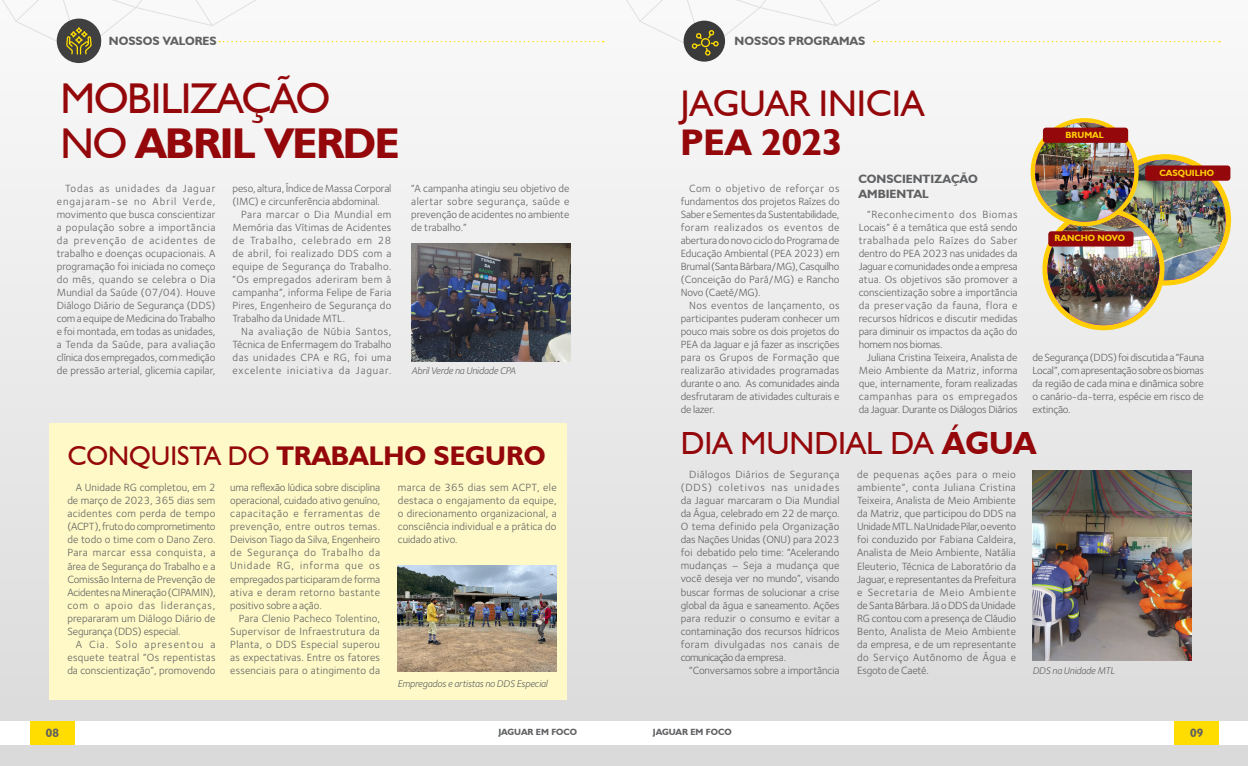
<style>
.page{position:relative;width:1248px;height:766px;background:#fff}
.page>*{position:absolute;margin:0;border:0;box-sizing:border-box;transform-origin:0 0}
.t1{font:43px/45px "Humanist 521 BT";letter-spacing:-.03em;color:#94070a}
.t2{font:37px "Humanist 521 BT";color:#94070a}
.t3{font:700 37px "Humanist 521 BT";color:#94070a}
.t4{font:32px "Humanist 521 BT";color:#94070a}
.t5{font:700 27px "Humanist 521 BT";color:#94070a}
.t6{font:700 12px/14.4px "Humanist 521 BT";color:#5f6062}
.t7{font:10.8px/13px "Foundry Sterling";color:#5f6062;text-align:justify}
.t8{font:italic 10px "Foundry Sterling";letter-spacing:-.02em;color:#5f6062}
.t9{font:700 9px "Humanist 521 BT";color:#ffce07}
.t10{font:700 9px "Humanist 521 BT";color:#5f6062}
.s1{font-weight:700}
.s2{font-weight:400}
</style>
<div class="page">
<div style="left:0;top:0;width:624px;height:765px;background:linear-gradient(to bottom,#f9f9f9,#dadada)"></div>
<div style="left:0;top:721px;width:639px;height:23px;background:#fff"></div>
<div style="left:624px;top:0;width:623px;height:765px;background:linear-gradient(to bottom,#f9f9f9,#dadada)"></div>
<svg style="left:683px;top:21px;width:42px;height:41px"></svg>
<div style="left:624px;top:721px;width:623px;height:23px;background:#fff"></div>
<div style="left:1174px;top:721px;width:44px;height:23px;background:#fd0"></div>
<svg style="left:624px;top:0;width:595px;height:56px"></svg>
<div style="left:30px;top:720px;width:45px;height:24px;background:#fd0"></div>
<div style="left:50px;top:423px;width:517px;height:276px;background:#fef9c6"></div>
<img style="left:1032px;top:470px;width:159px;height:190px">
<div style="left:57px;top:19px;width:44px;height:44px;background:#404040;border-radius:50%"></div>
<svg style="left:0;top:0;width:603px;height:55px"></svg>
<img style="left:411px;top:243px;width:159px;height:118px">
<img style="left:398px;top:565px;width:158px;height:106px">
<svg style="left:1099px;top:154px;width:131px;height:131px"></svg>
<img style="left:1104px;top:160px;width:121px;height:120px;border-radius:60px">
<svg style="left:1042px;top:208px;width:122px;height:122px"></svg>
<img style="left:1047px;top:213px;width:112px;height:112px;border-radius:56px">
<svg style="left:1030px;top:118px;width:108px;height:108px"></svg>
<img style="left:1034px;top:122px;width:100px;height:100px;border-radius:50px">
<div style="left:1042px;top:127px;width:85px;height:16px;background:#94070a;border-radius:3px"></div>
<div style="left:1145px;top:165px;width:85px;height:16px;background:#94070a;border-radius:3px"></div>
<div style="left:1048px;top:231px;width:85px;height:15px;background:#94070a;border-radius:3px"></div>
<p class="t6" style="left:109px;top:33px;width:109px">NOSSOS VALORES</p>
<p class="t6" style="left:734px;top:34px;width:132px">NOSSOS PROGRAMAS</p>
<h1 class="t1" style="left:61px;top:75px;width:340px">MOBILIZAÇÃO<br>NO <span class="s1">ABRIL VERDE</span></h1>
<p class="t7" style="left:57px;top:182px;width:160px;text-indent:8px">Todas as unidades da Jaguar engajaram-se no Abril Verde, movimento que busca conscientizar a população sobre a importância da prevenção de acidentes de trabalho e doenças ocupacionais. A programação foi iniciada no começo do mês, quando se celebra o Dia Mundial da Saúde (07/04). Houve Diálogo Diário de Segurança (DDS) com a equipe de Medicina do Trabalho e foi montada, em todas as unidades, a Tenda da Saúde, para avaliação clínica dos empregados, com medição de pressão arterial, glicemia capilar,</p>
<p class="t7" style="left:232px;top:182px;width:160px">peso, altura, Índice de Massa Corporal (IMC) e circunferência abdominal.</p>
<p class="t7" style="left:232px;top:208px;width:160px;text-indent:8px">Para marcar o Dia Mundial em Memória das Vítimas de Acidentes de Trabalho, celebrado em 28 de abril, foi realizado DDS com a equipe de Segurança do Trabalho. “Os empregados aderiram bem à campanha”, informa Felipe de Faria Pires, Engenheiro de Segurança do Trabalho da Unidade MTL.</p>
<p class="t7" style="left:232px;top:325px;width:160px;text-indent:8px">Na avaliação de Núbia Santos, Técnica de Enfermagem do Trabalho das unidades CPA e RG, foi uma excelente iniciativa da Jaguar.</p>
<p class="t7" style="left:411px;top:182px;width:160px">“A campanha atingiu seu objetivo de alertar sobre segurança, saúde e prevenção de acidentes no ambiente de trabalho.”</p>
<p class="t8" style="left:411px;top:365px;width:106px">Abril Verde na Unidade CPA</p>
<h2 class="t2" style="left:680px;top:81px;width:245px">JAGUAR INICIA</h2>
<h2 class="t3" style="left:680px;top:119px;width:163px">PEA 2023</h2>
<p class="t7" style="left:680px;top:182px;width:160px;text-indent:8px">Com o objetivo de reforçar os fundamentos dos projetos Raízes do Saber e Sementes da Sustentabilidade, foram realizados os eventos de abertura do novo ciclo do Programa de Educação Ambiental (PEA 2023) em Brumal (Santa Bárbara/MG), Casquilho (Conceição do Pará/MG) e Rancho Novo (Caeté/MG).</p>
<p class="t7" style="left:680px;top:299px;width:160px;text-indent:8px">Nos eventos de lançamento, os participantes puderam conhecer um pouco mais sobre os dois projetos do PEA da Jaguar e já fazer as inscrições para os Grupos de Formação que realizarão atividades programadas durante o ano. As comunidades ainda desfrutaram de atividades culturais e de lazer.</p>
<p class="t6" style="left:858px;top:172px;width:121px">CONSCIENTIZAÇÃO<br>AMBIENTAL</p>
<p class="t7" style="left:858px;top:208px;width:160px;text-indent:8px">“Reconhecimento dos Biomas Locais” é a temática que está sendo trabalhada pelo Raízes do Saber dentro do PEA 2023 nas unidades da Jaguar e comunidades onde a empresa atua. Os objetivos são promover a conscientização sobre a importância da preservação da fauna, flora e recursos hídricos e discutir medidas para diminuir os impactos da ação do homem nos biomas.</p>
<p class="t7" style="left:858px;top:351px;width:160px;text-indent:9px">Juliana Cristina Teixeira, Analista de Meio Ambiente da Matriz, informa que, internamente, foram realizadas campanhas para os empregados da Jaguar. Durante os Diálogos Diários</p>
<p class="t9" style="left:1065px;top:129px;width:40px">BRUMAL</p>
<p class="t9" style="left:1054px;top:233px;width:72px">RANCHO NOVO</p>
<p class="t9" style="left:1159px;top:167px;width:56px">CASQUILHO</p>
<p class="t7" style="left:1032px;top:351px;width:173px">de Segurança (DDS) foi discutida a “Fauna Local”, com apresentação sobre os biomas da região de cada mina e dinâmica sobre o canário-da-terra, espécie em risco de extinção.</p>
<h3 class="t5" style="left:68px;top:439px;width:479px"><span class="s2">CONQUISTA DO</span> TRABALHO SEGURO</h3>
<p class="t7" style="left:67px;top:481px;width:150px;text-indent:8px">A Unidade RG completou, em 2 de março de 2023, 365 dias sem acidentes com perda de tempo (ACPT), fruto do comprometimento de todo o time com o Dano Zero.<br>Para marcar essa conquista, a área de Segurança do Trabalho e a Comissão Interna de Prevenção de Acidentes na Mineração (CIPAMIN), com o apoio das lideranças, prepararam um Diálogo Diário de Segurança (DDS) especial.</p>
<p class="t7" style="left:67px;top:637px;width:150px;text-indent:8px">A Cia. Solo apresentou a esquete teatral “Os repentistas da conscientização”, promovendo</p>
<p class="t7" style="left:230px;top:481px;width:151px">uma reflexão lúdica sobre disciplina operacional, cuidado ativo genuíno, capacitação e ferramentas de prevenção, entre outros temas.<br>Deivison Tiago da Silva, Engenheiro de Segurança do Trabalho da Unidade RG, informa que os empregados participaram de forma ativa e deram retorno bastante positivo sobre a ação.</p>
<p class="t7" style="left:230px;top:611px;width:151px;text-indent:8px">Para Clenio Pacheco Tolentino, Supervisor de Infraestrutura da Planta, o DDS Especial superou as expectativas. Entre os fatores essenciais para o atingimento da</p>
<p class="t7" style="left:398px;top:481px;width:160px">marca de 365 dias sem ACPT, ele destaca o engajamento da equipe, o direcionamento organizacional, a consciência individual e a prática do cuidado ativo.</p>
<p class="t8" style="left:397px;top:677px;width:152px">Empregados e artistas no DDS Especial</p>
<h3 class="t4" style="left:680px;top:423px;width:357px">DIA MUNDIAL DA <span class="s1">ÁGUA</span></h3>
<p class="t7" style="left:680px;top:468px;width:160px;text-indent:9px">Diálogos Diários de Segurança (DDS) coletivos nas unidades da Jaguar marcaram o Dia Mundial da Água, celebrado em 22 de março.<br>O tema definido pela Organização das Nações Unidas (ONU) para 2023 foi debatido pelo time: “Acelerando mudanças – Seja a mudança que você deseja ver no mundo”, visando buscar formas de solucionar a crise global da água e saneamento. Ações para reduzir o consumo e evitar a contaminação dos recursos hídricos foram divulgadas nos canais de comunicação da empresa.</p>
<p class="t7" style="left:689px;top:663px;width:152px">“Conversamos sobre a importância</p>
<p class="t7" style="left:857px;top:468px;width:160px">de pequenas ações para o meio ambiente”, conta Juliana Cristina Teixeira, Analista de Meio Ambiente da Matriz, que participou do DDS na Unidade MTL. Na Unidade Pilar, o evento foi conduzido por Fabiana Caldeira, Analista de Meio Ambiente, Natália Eleuterio, Técnica de Laboratório da Jaguar, e representantes da Prefeitura e Secretaria de Meio Ambiente de Santa Bárbara. Já o DDS da Unidade RG contou com a presença de Cláudio Bento, Analista de Meio Ambiente da empresa, e de um representante do Serviço Autônomo de Água e Esgoto de Caeté.</p>
<p class="t8" style="left:1032px;top:664px;width:84px">DDS na Unidade MTL</p>
<p class="t10" style="left:498px;top:725px;width:80px">JAGUAR EM FOCO</p>
<p class="t10" style="left:652px;top:725px;width:80px">JAGUAR EM FOCO</p>
<p class="t6" style="left:46px;top:725px;width:15px">08</p>
<p class="t6" style="left:1189px;top:725px;width:15px">09</p>
</div>
